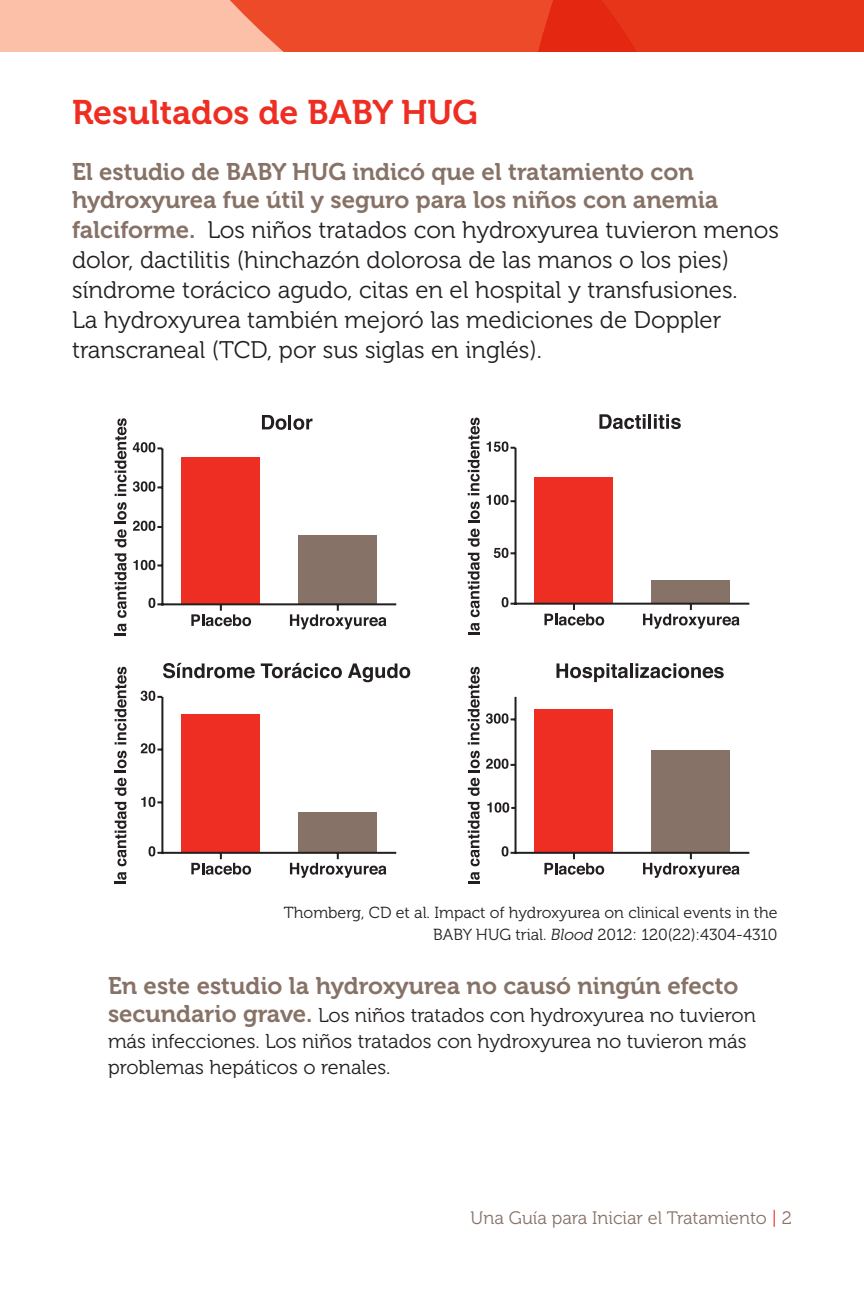
<style>
.page{position:relative;width:864px;height:1296px;background:#fff}
.page>*{position:absolute;margin:0;border:0;box-sizing:border-box;transform-origin:0 0}
.t1{font:34px "Museo 700";color:#ee2e22}
.t2{font:24px/29.6px "Museo 300";color:#231f20}
.t3{font:24px "Museo 700";color:#877267}
.t4{font:20px/26px "Museo 300";color:#231f20}
.t5{font:18px "Museo 300";color:#877267}
.t6{font:16px/22px "Museo 300";color:#231f20;text-align:right}
.s1{font-family:"Museo 700";color:#877267}
.s2{font-style:italic}
.s3{font-family:"Museo 700";font-size:24px;color:#877267}
.s4{color:#ee2e22}
</style>
<div class="page">
<svg style="left:0;top:0;width:864px;height:52px;background:#ee6347"></svg>
<div style="left:182px;top:457px;width:78px;height:147px;background:#ee2e22"></div>
<div style="left:298px;top:535px;width:79px;height:69px;background:#877267"></div>
<hr style="left:161px;top:448px;width:2px;height:158px;background:#231f20">
<hr style="left:157px;top:603px;width:239px;height:2px;background:#231f20">
<svg style="left:262px;top:415px;width:50px;height:15px"></svg>
<svg style="left:191px;top:605px;width:60px;height:21px"></svg>
<svg style="left:133px;top:442px;width:29px;height:10px"></svg>
<svg style="left:133px;top:481px;width:29px;height:11px"></svg>
<svg style="left:133px;top:521px;width:29px;height:10px"></svg>
<svg style="left:133px;top:560px;width:29px;height:10px"></svg>
<svg style="left:149px;top:598px;width:6px;height:10px"></svg>
<svg style="left:290px;top:605px;width:96px;height:24px"></svg>
<svg style="left:115px;top:553px;width:12px;height:82px"></svg>
<svg style="left:115px;top:502px;width:12px;height:45px"></svg>
<svg style="left:115px;top:418px;width:12px;height:78px"></svg>
<div style="left:182px;top:714px;width:78px;height:139px;background:#ee2e22"></div>
<div style="left:298px;top:813px;width:79px;height:40px;background:#877267"></div>
<hr style="left:161px;top:697px;width:2px;height:157px;background:#231f20">
<hr style="left:157px;top:852px;width:239px;height:2px;background:#231f20">
<svg style="left:163px;top:663px;width:92px;height:15px"></svg>
<svg style="left:261px;top:663px;width:81px;height:15px"></svg>
<svg style="left:348px;top:663px;width:62px;height:19px"></svg>
<svg style="left:191px;top:853px;width:60px;height:22px"></svg>
<svg style="left:141px;top:691px;width:21px;height:10px"></svg>
<svg style="left:141px;top:743px;width:21px;height:11px"></svg>
<svg style="left:141px;top:797px;width:21px;height:10px"></svg>
<svg style="left:149px;top:846px;width:6px;height:10px"></svg>
<svg style="left:290px;top:853px;width:96px;height:25px"></svg>
<svg style="left:115px;top:872px;width:12px;height:12px"></svg>
<svg style="left:115px;top:802px;width:12px;height:64px"></svg>
<svg style="left:115px;top:778px;width:12px;height:18px"></svg>
<svg style="left:115px;top:751px;width:12px;height:21px"></svg>
<svg style="left:115px;top:667px;width:12px;height:77px"></svg>
<div style="left:535px;top:710px;width:78px;height:143px;background:#ee2e22"></div>
<div style="left:652px;top:750px;width:78px;height:103px;background:#877267"></div>
<hr style="left:515px;top:697px;width:2px;height:157px;background:#231f20">
<hr style="left:511px;top:852px;width:238px;height:2px;background:#231f20">
<svg style="left:556px;top:663px;width:72px;height:19px"></svg>
<hr style="left:630px;top:663px;width:3px;height:15px;background:#231f20">
<svg style="left:635px;top:663px;width:89px;height:15px"></svg>
<svg style="left:544px;top:853px;width:60px;height:22px"></svg>
<svg style="left:486px;top:713px;width:29px;height:11px"></svg>
<svg style="left:486px;top:759px;width:29px;height:10px"></svg>
<svg style="left:487px;top:802px;width:28px;height:11px"></svg>
<svg style="left:502px;top:846px;width:6px;height:10px"></svg>
<svg style="left:643px;top:853px;width:97px;height:25px"></svg>
<svg style="left:468px;top:872px;width:12px;height:12px"></svg>
<svg style="left:468px;top:802px;width:12px;height:64px"></svg>
<svg style="left:468px;top:778px;width:12px;height:18px"></svg>
<svg style="left:468px;top:751px;width:12px;height:21px"></svg>
<svg style="left:468px;top:667px;width:12px;height:77px"></svg>
<div style="left:535px;top:477px;width:78px;height:127px;background:#ee2e22"></div>
<div style="left:652px;top:580px;width:78px;height:24px;background:#877267"></div>
<hr style="left:515px;top:448px;width:2px;height:157px;background:#231f20">
<hr style="left:511px;top:603px;width:238px;height:2px;background:#231f20">
<svg style="left:599px;top:414px;width:47px;height:15px"></svg>
<hr style="left:648px;top:414px;width:3px;height:15px;background:#231f20">
<svg style="left:654px;top:414px;width:27px;height:15px"></svg>
<svg style="left:544px;top:604px;width:60px;height:22px"></svg>
<svg style="left:487px;top:442px;width:28px;height:10px"></svg>
<svg style="left:487px;top:495px;width:28px;height:10px"></svg>
<svg style="left:494px;top:548px;width:21px;height:10px"></svg>
<svg style="left:502px;top:597px;width:6px;height:10px"></svg>
<svg style="left:643px;top:604px;width:97px;height:25px"></svg>
<svg style="left:468px;top:623px;width:12px;height:12px"></svg>
<svg style="left:468px;top:553px;width:12px;height:64px"></svg>
<svg style="left:468px;top:529px;width:12px;height:18px"></svg>
<svg style="left:468px;top:501px;width:12px;height:22px"></svg>
<svg style="left:468px;top:418px;width:12px;height:77px"></svg>
<p class="t1" style="left:72px;top:93px;width:407px">Resultados de BABY HUG</p>
<p class="t2" style="left:72px;top:157px;width:708px"><span class="s1">El estudio de BABY HUG indicó que el tratamiento con hydroxyurea fue útil y seguro para los niños con anemia falciforme.</span> Los niños tratados con hydroxyurea tuvieron menos dolor, dactilitis (hinchazón dolorosa de las manos o los pies) síndrome torácico agudo, citas en el hospital y transfusiones.<br>La hydroxyurea también mejoró las mediciones de Doppler transcraneal (TCD, por sus siglas en inglés).</p>
<p class="t6" style="left:284px;top:902px;width:495px">Thomberg, CD et al. Impact of hydroxyurea on clinical events in the<br>BABY HUG trial. <span class="s2">Blood</span> 2012: 120(22):4304-4310</p>
<p class="t3" style="left:108px;top:972px;width:632px">En este estudio la hydroxyurea no causó ningún efecto</p>
<p class="t4" style="left:108px;top:1003px;width:649px"><span class="s3">secundario grave.</span> Los niños tratados con hydroxyurea no tuvieron más infecciones. Los niños tratados con hydroxyurea no tuvieron más problemas hepáticos o renales.</p>
<p class="t5" style="left:471px;top:1208px;width:323px">Una Guía para Iniciar el Tratamiento <span class="s4">|</span> 2</p>
</div>
